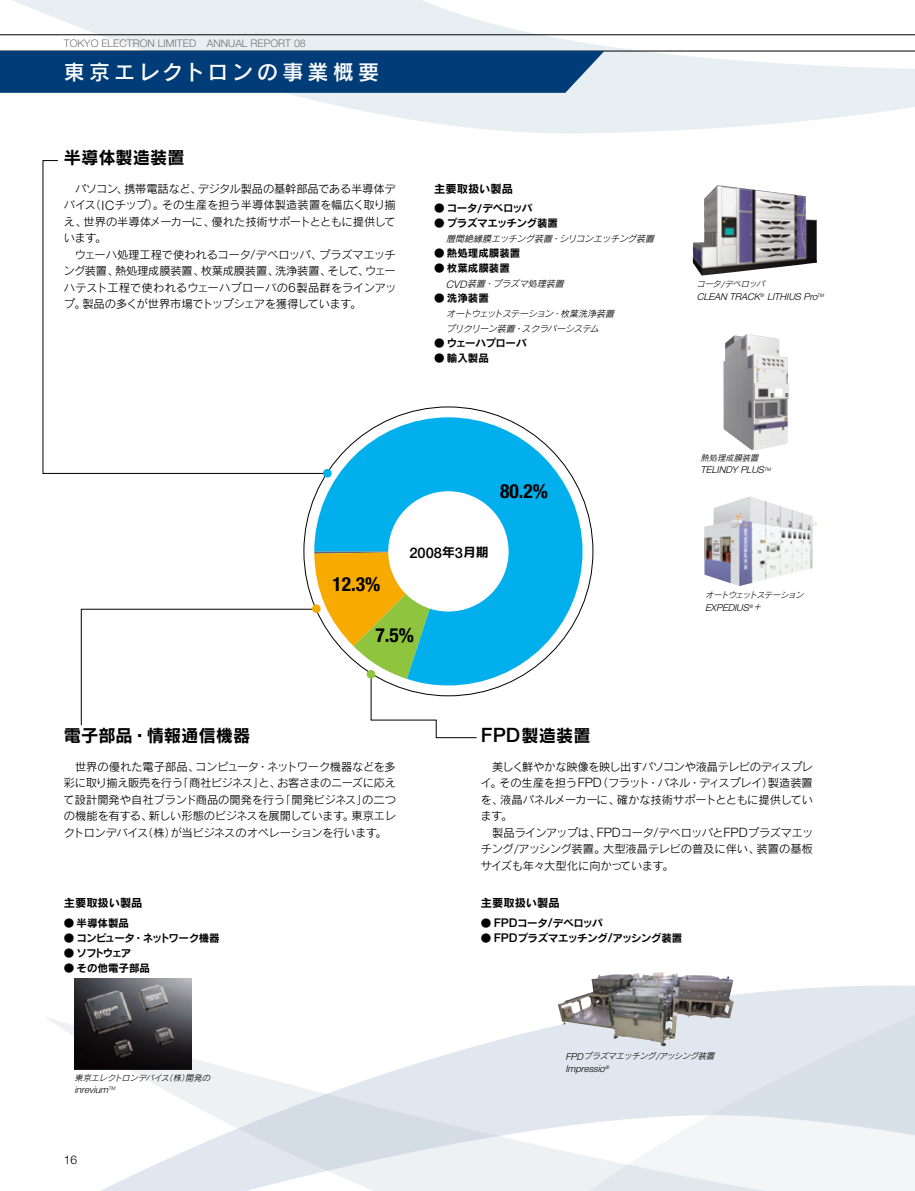
<style>
.page{position:relative;width:915px;height:1191px;background:#fff}
.page>*{position:absolute;margin:0;border:0;box-sizing:border-box;transform-origin:0 0}
.t1{font:21px "Rodin Pro DB";letter-spacing:.2em;color:#fff}
.t2{font:700 condensed 19.5px "Helvetica Neue";color:#000}
.t3{font:17.25px "Rodin Pro B";color:#000}
.t4{font:500 14.7px "Helvetica Neue";color:#000}
.t5{font:300 12px "Helvetica Neue";color:#000}
.t6{font:11.25px/16.5px "Rodin Pro M";letter-spacing:-.03em;color:#000;text-align:justify}
.t7{font:11.25px "Rodin Pro B";color:#000}
.t8{font:10.5px "Rodin Pro B";letter-spacing:-.03em;color:#000}
.t9{font:300 10.5px "Helvetica Neue";color:#727172}
.t10{font:10.5px "Rodin Pro B";color:#000}
.t11{font:10.5px "Rodin Pro B";letter-spacing:-.08em;color:#000}
.t12{font:10.5px "Rodin Pro B";letter-spacing:-.05em;color:#000}
.t13{font:italic 300 9.45px "Helvetica Neue";color:#000}
.t14{font:italic 9px/15px "Rodin Pro M";color:#000}
.t15{font:italic 8.25px "Rodin Pro M";color:#000}
.s1{font-family:"Helvetica Neue";font-weight:300;font-size:12.9px}
.s2{font-family:"Helvetica Neue";font-weight:500;font-size:12.15px}
.s3{font-family:"Helvetica Neue";font-weight:300;font-size:10.35px}
.s4{font-family:"Rodin Pro B";font-weight:400;font-size:12.75px}
.s5{font-family:"Helvetica Neue";font-weight:300;font-size:9.45px}
.s6{font-family:"Rodin Pro M";font-weight:400;font-size:8.25px}
.s7{font-family:"Helvetica Neue";font-weight:500;font-size:19.8px}
</style>
<div class="page">
<svg style="left:0;top:0;width:914px;height:134px;fill:#e8eff3"></svg>
<svg style="left:661px;top:972px;width:73px;height:13px"></svg>
<svg style="left:46px;top:985px;width:868px;height:206px"></svg>
<hr style="left:0;top:35px;width:914px;height:1px;background:#000">
<hr style="left:0;top:51px;width:914px;height:1px;background:#000">
<div style="left:0;top:51px;width:604px;height:42px;background:#003d78"></div>
<img style="left:692px;top:185px;width:124px;height:90px">
<img style="left:74px;top:978px;width:118px;height:91px">
<svg style="left:43px;top:160px;width:271px;height:314px"></svg>
<svg style="left:81px;top:564px;width:396px;height:174px"></svg>
<svg style="left:314px;top:417px;width:268px;height:268px;fill:#00afec"></svg>
<div style="left:388px;top:491px;width:120px;height:120px;background:#fff;border-radius:50%"></div>
<div style="left:312px;top:604px;width:8px;height:9px;background:#f7ab00;border-radius:50%"></div>
<div style="left:323px;top:469px;width:8px;height:8px;background:#00afec;border-radius:50%"></div>
<div style="left:366px;top:670px;width:9px;height:8px;background:#8ec43e;border-radius:50%"></div>
<img style="left:704px;top:496px;width:112px;height:90px">
<img style="left:557px;top:972px;width:104px;height:51px">
<img style="left:723px;top:334px;width:65px;height:116px">
<p class="t9" style="left:64px;top:37px;width:243px">TOKYO ELECTRON LIMITED ANNUAL REPORT 08</p>
<h1 class="t1" style="left:64px;top:58px;width:316px">東京エレクトロンの事業概要</h1>
<h3 class="t3" style="left:64px;top:146px;width:122px">半導体製造装置</h3>
<p class="t6" style="left:64px;top:180px;width:333px;text-indent:11px">パソコン、携帯電話など、デジタル製品の基幹部品である半導体デバイス（<span class="s1">IC</span>チップ）。その生産を担う半導体製造装置を幅広く取り揃え、世界の半導体メーカーに、優れた技術サポートとともに提供しています。</p>
<p class="t6" style="left:63px;top:246px;width:334px;text-indent:11px">ウェーハ処理工程で使われるコータ<span class="s1">/</span>デベロッパ、プラズマエッチング装置、熱処理成膜装置、枚葉成膜装置、洗浄装置、そして、ウェーハテスト工程で使われるウェーハプローバの<span class="s1">6</span>製品群をラインアップ。製品の多くが世界市場でトップシェアを獲得しています。</p>
<p class="t7" style="left:434px;top:181px;width:80px">主要取扱い製品</p>
<p class="t8" style="left:434px;top:201px;width:100px">● コータ<span class="s2">/</span>デベロッパ</p>
<p class="t8" style="left:434px;top:216px;width:125px">● プラズマエッチング装置</p>
<p class="t14" style="left:446px;top:231px;width:212px">層間絶縁膜エッチング装置・シリコンエッチング装置</p>
<p class="t10" style="left:434px;top:246px;width:88px">● 熱処理成膜装置</p>
<p class="t8" style="left:434px;top:261px;width:77px">● 枚葉成膜装置</p>
<p class="t14" style="left:446px;top:276px;width:122px"><span class="s3">CVD</span>装置・プラズマ処理装置</p>
<p class="t8" style="left:434px;top:291px;width:56px">● 洗浄装置</p>
<p class="t14" style="left:446px;top:306px;width:172px">オートウェットステーション・枚葉洗浄装置プリクリーン装置・スクラバーシステム</p>
<p class="t12" style="left:434px;top:336px;width:94px">● ウェーハプローバ</p>
<p class="t8" style="left:434px;top:351px;width:56px">● 輸入製品</p>
<h2 class="t2" style="left:332px;top:572px;width:49px">12.3%</h2>
<h2 class="t2" style="left:500px;top:479px;width:49px">80.2%</h2>
<h3 class="t4" style="left:409px;top:543px;width:81px">2008<span class="s4">年</span>3<span class="s4">月期</span></h3>
<h2 class="t2" style="left:375px;top:623px;width:40px">7.5%</h2>
<p class="t15" style="left:696px;top:279px;width:72px">コータ<span class="s5">/</span>デベロッパ</p>
<p class="t13" style="left:696px;top:290px;width:130px">CLEAN TRACK<sup>®</sup> LITHIUS PRO<sup>TM</sup></p>
<p class="t15" style="left:700px;top:452px;width:62px">熱処理成膜装置</p>
<p class="t13" style="left:700px;top:464px;width:73px">TELINDY PLUS<sup>TM</sup></p>
<p class="t15" style="left:704px;top:590px;width:102px">オートウェットステーション</p>
<p class="t13" style="left:704px;top:601px;width:60px">EXPEDIUS<sup>®</sup><span class="s6">＋</span></p>
<h3 class="t3" style="left:64px;top:723px;width:188px">電子部品・情報通信機器</h3>
<p class="t6" style="left:64px;top:757px;width:334px;text-indent:11px">世界の優れた電子部品、コンピュータ・ネットワーク機器などを多彩に取り揃え販売を行う「商社ビジネス」と、お客さまのニーズに応えて設計開発や自社ブランド商品の開発を行う「開発ビジネス」の二つの機能を有する、新しい形態のビジネスを展開しています。東京エレクトロンデバイス（株）が当ビジネスのオペレーションを行います。</p>
<p class="t7" style="left:64px;top:895px;width:80px">主要取扱い製品</p>
<p class="t8" style="left:64px;top:915px;width:67px">● 半導体製品</p>
<p class="t11" style="left:64px;top:930px;width:157px">● コンピュータ・ネットワーク機器</p>
<p class="t8" style="left:64px;top:945px;width:69px">● ソフトウェア</p>
<p class="t10" style="left:64px;top:960px;width:88px">● その他電子部品</p>
<p class="t15" style="left:74px;top:1072px;width:139px">東京エレクトロンデバイス（株）開発の</p>
<p class="t13" style="left:74px;top:1083px;width:44px">INREVIUM<sup>TM</sup></p>
<p class="t5" style="left:64px;top:1152px;width:15px">16</p>
<h3 class="t3" style="left:480px;top:723px;width:111px"><span class="s7">FPD</span>製造装置</h3>
<p class="t6" style="left:480px;top:757px;width:334px;text-indent:12px">美しく鮮やかな映像を映し出すパソコンや液晶テレビのディスプレイ。その生産を担う<span class="s1">FPD</span>（フラット・パネル・ディスプレイ）製造装置を、液晶パネルメーカーに、確かな技術サポートとともに提供しています。</p>
<p class="t6" style="left:480px;top:823px;width:334px;text-indent:11px">製品ラインアップは、<span class="s1">FPD</span>コータ<span class="s1">/</span>デベロッパと<span class="s1">FPD</span>プラズマエッチング<span class="s1">/</span>アッシング装置。大型液晶テレビの普及に伴い、装置の基板サイズも年々大型化に向かっています。</p>
<p class="t7" style="left:480px;top:895px;width:80px">主要取扱い製品</p>
<p class="t8" style="left:480px;top:915px;width:123px">● <span class="s2">FPD</span>コータ<span class="s2">/</span>デベロッパ</p>
<p class="t8" style="left:480px;top:930px;width:203px">● <span class="s2">FPD</span>プラズマエッチング<span class="s2">/</span>アッシング装置</p>
<p class="t15" style="left:565px;top:1050px;width:153px"><span class="s5">FPD</span>プラズマエッチング<span class="s5">/</span>アッシング装置</p>
<p class="t13" style="left:565px;top:1062px;width:46px">IMPRESSIO<sup>®</sup></p>
</div>
